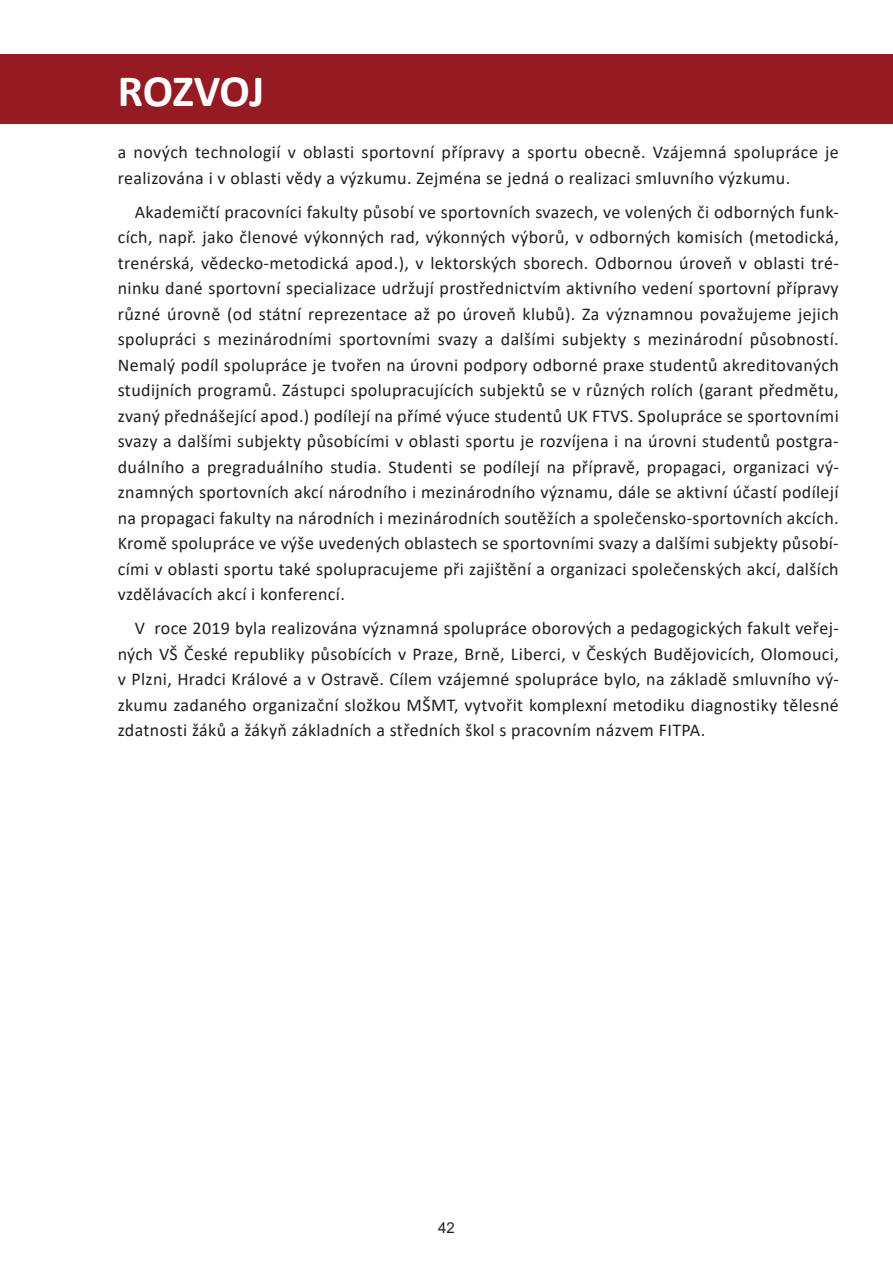
<style>
.page{position:relative;width:893px;height:1263px;background:#fff}
.page>*{position:absolute;margin:0;border:0;box-sizing:border-box;transform-origin:0 0}
.t1{font:700 45px "Calibri";letter-spacing:-.01em;color:#fff}
.t2{font:18px/25.5px "Calibri";letter-spacing:.02em;color:#231f20;text-align:justify}
.t3{font:15px "Arial";color:#231f20}
</style>
<div class="page">
<div style="left:0;top:54px;width:893px;height:69px;background:#961a22"></div>
<h1 class="t1" style="left:118px;top:59px;width:148px">ROZVOJ</h1>
<p class="t2" style="left:118px;top:139px;width:722px">a nových technologií v oblasti sportovní přípravy a sportu obecně. Vzájemná spolupráce je realizována i v oblasti vědy a výzkumu. Zejména se jedná o realizaci smluvního výzkumu.</p>
<p class="t2" style="left:118px;top:198px;width:723px;text-indent:17px">Akademičtí pracovníci fakulty působí ve sportovních svazech, ve volených či odborných funk&shy;cích, např. jako členové výkonných rad, výkonných výborů, v odborných komisích (metodická, trenérská, vědecko-metodická apod.), v lektorských sborech. Odbornou úroveň v oblasti tré&shy;ninku dané sportovní specializace udržují prostřednictvím aktivního vedení sportovní přípravy různé úrovně (od státní reprezentace až po úroveň klubů). Za významnou považujeme jejich spolupráci s mezinárodními sportovními svazy a dalšími subjekty s mezinárodní působností.<br>Nemalý podíl spolupráce je tvořen na úrovni podpory odborné praxe studentů akreditovaných studijních programů. Zástupci spolupracujících subjektů se v různých rolích (garant předmětu, zvaný přednášející apod.) podílejí na přímé výuce studentů UK FTVS. Spolupráce se sportovními svazy a dalšími subjekty působícími v oblasti sportu je rozvíjena i na úrovni studentů postgra&shy;duálního a pregraduálního studia. Studenti se podílejí na přípravě, propagaci, organizaci vý&shy;znamných sportovních akcí národního i mezinárodního významu, dále se aktivní účastí podílejí na propagaci fakulty na národních i mezinárodních soutěžích a společensko-sportovních akcích.<br>Kromě spolupráce ve výše uvedených oblastech se sportovními svazy a dalšími subjekty působí&shy;cími v oblasti sportu také spolupracujeme při zajištění a organizaci společenských akcí, dalších vzdělávacích akcí i konferencí.</p>
<p class="t2" style="left:118px;top:615px;width:723px;text-indent:17px">V roce 2019 byla realizována významná spolupráce oborových a pedagogických fakult veřej&shy;ných VŠ České republiky působících v Praze, Brně, Liberci, v Českých Budějovicích, Olomouci, v Plzni, Hradci Králové a v Ostravě. Cílem vzájemné spolupráce bylo, na základě smluvního vý&shy;zkumu zadaného organizační složkou MŠMT, vytvořit komplexní metodiku diagnostiky tělesné zdatnosti žáků a žákyň základních a středních škol s pracovním názvem FITPA.</p>
<p class="t3" style="left:438px;top:1217px;width:18px">42</p>
</div>
